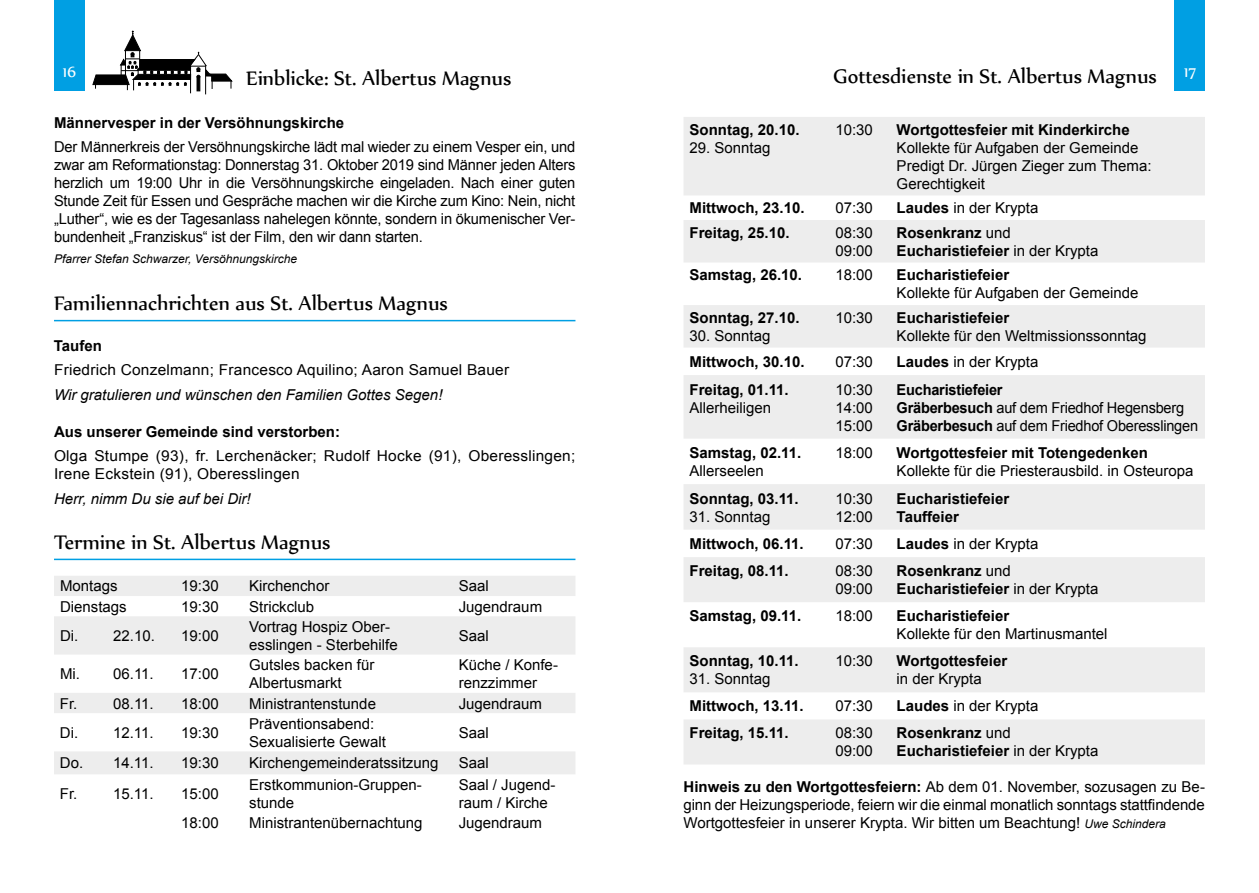
<style>
.page{position:relative;width:1259px;height:893px;background:#fff}
.page>*{position:absolute;margin:0;border:0;box-sizing:border-box;transform-origin:0 0}
.t1{font:24px "Nyala";color:#000}
.t2{font:18px "Nyala";color:#fff}
.t3{font:15px/18px "Arial";color:#000}
.t4{font:700 15px/18px "Arial";color:#000}
.t5{font:italic 15px "Arial";color:#000}
.t6{font:italic 12px "Arial";color:#000}
.s1{font-weight:700}
.s2{font-weight:400}
.s3{font-style:italic;font-size:12px}
</style>
<div class="page">
<hr style="left:54px;top:320px;width:521px;height:1px;background:#009fe3">
<hr style="left:54px;top:559px;width:521px;height:1px;background:#009fe3">
<div style="left:54px;top:0;width:31px;height:90px;background:#009fe3"></div>
<div style="left:1174px;top:0;width:31px;height:90px;background:#009fe3"></div>
<svg style="left:93px;top:31px;width:139px;height:63px"></svg>
<svg style="left:684px;top:117px;width:521px;height:647px;fill:#ededed"></svg>
<svg style="left:54px;top:576px;width:521px;height:198px;fill:#ededed"></svg>
<p class="t2" style="left:63px;top:61px;width:15px">16</p>
<p class="t2" style="left:1184px;top:61px;width:14px">17</p>
<h1 class="t1" style="left:833px;top:62px;width:325px">Gottesdienste in St. Albertus Magnus</h1>
<h1 class="t1" style="left:246px;top:63px;width:267px">Einblicke: St. Albertus Magnus</h1>
<p class="t4" style="left:54px;top:114px;width:292px">Männervesper in der Versöhnungskirche</p>
<p class="t3" style="left:54px;top:138px;width:523px;text-align:justify">Der Männerkreis der Versöhnungskirche lädt mal wieder zu einem Vesper ein, und zwar am Reformationstag: Donnerstag 31. Oktober 2019 sind Männer jeden Alters herzlich um 19:00 Uhr in die Versöhnungskirche eingeladen. Nach einer guten Stunde Zeit für Essen und Gespräche machen wir die Kirche zum Kino: Nein, nicht „Luther“, wie es der Tagesanlass nahelegen könnte, sondern in ökumenischer Ver&shy;bundenheit „Franziskus“ ist der Film, den wir dann starten.</p>
<p class="t6" style="left:54px;top:251px;width:244px">Pfarrer Stefan Schwarzer, Versöhnungskirche</p>
<h1 class="t1" style="left:54px;top:289px;width:395px">Familiennachrichten aus St. Albertus Magnus</h1>
<p class="t4" style="left:54px;top:337px;width:50px">Taufen</p>
<p class="t3" style="left:54px;top:361px;width:457px">Friedrich Conzelmann; Francesco Aquilino; Aaron Samuel Bauer</p>
<p class="t5" style="left:54px;top:385px;width:390px">Wir gratulieren und wünschen den Familien Gottes Segen!</p>
<p class="t4" style="left:54px;top:423px;width:287px">Aus unserer Gemeinde sind verstorben:</p>
<p class="t3" style="left:54px;top:447px;width:523px">Olga Stumpe (93), fr. Lerchenäcker; Rudolf Hocke (91), Oberesslingen;<br>Irene Eckstein (91), Oberesslingen</p>
<p class="t5" style="left:54px;top:489px;width:198px">Herr, nimm Du sie auf bei Dir!</p>
<h1 class="t1" style="left:54px;top:528px;width:278px">Termine in St. Albertus Magnus</h1>
<p class="t3" style="left:60px;top:577px;width:59px">Montags</p>
<p class="t3" style="left:181px;top:577px;width:39px">19:30</p>
<p class="t3" style="left:249px;top:577px;width:82px">Kirchenchor</p>
<p class="t3" style="left:459px;top:577px;width:32px">Saal</p>
<p class="t3" style="left:60px;top:597px;width:68px">Dienstags</p>
<p class="t3" style="left:181px;top:597px;width:39px">19:30</p>
<p class="t3" style="left:249px;top:597px;width:67px">Strickclub</p>
<p class="t3" style="left:459px;top:597px;width:85px">Jugendraum</p>
<p class="t3" style="left:60px;top:627px;width:96px">Di. 22.10.</p>
<p class="t3" style="left:181px;top:627px;width:39px">19:00</p>
<p class="t3" style="left:249px;top:618px;width:150px">Vortrag Hospiz Ober&shy;esslingen - Sterbehilfe</p>
<p class="t3" style="left:459px;top:627px;width:32px">Saal</p>
<p class="t3" style="left:60px;top:665px;width:95px">Mi. 06.11.</p>
<p class="t3" style="left:181px;top:665px;width:39px">17:00</p>
<p class="t3" style="left:249px;top:656px;width:127px">Gutsles backen für<br>Albertusmarkt</p>
<p class="t3" style="left:459px;top:656px;width:101px">Küche / Konfe&shy;renzzimmer</p>
<p class="t3" style="left:60px;top:694px;width:95px">Fr. 08.11.</p>
<p class="t3" style="left:181px;top:694px;width:39px">18:00</p>
<p class="t3" style="left:249px;top:694px;width:128px">Ministrantenstunde</p>
<p class="t3" style="left:459px;top:694px;width:85px">Jugendraum</p>
<p class="t3" style="left:60px;top:724px;width:95px">Di. 12.11.</p>
<p class="t3" style="left:181px;top:724px;width:39px">19:30</p>
<p class="t3" style="left:249px;top:715px;width:138px">Präventionsabend:<br>Sexualisierte Gewalt</p>
<p class="t3" style="left:459px;top:724px;width:32px">Saal</p>
<p class="t3" style="left:60px;top:754px;width:95px">Do. 14.11.</p>
<p class="t3" style="left:181px;top:754px;width:39px">19:30</p>
<p class="t3" style="left:249px;top:754px;width:191px">Kirchengemeinderatssitzung</p>
<p class="t3" style="left:459px;top:754px;width:32px">Saal</p>
<p class="t3" style="left:60px;top:785px;width:95px">Fr. 15.11.</p>
<p class="t3" style="left:181px;top:785px;width:39px">15:00</p>
<p class="t3" style="left:249px;top:776px;width:174px">Erstkommunion-Gruppen&shy;stunde</p>
<p class="t3" style="left:459px;top:776px;width:97px">Saal / Jugend&shy;raum / Kirche</p>
<p class="t3" style="left:181px;top:814px;width:39px">18:00</p>
<p class="t3" style="left:249px;top:814px;width:175px">Ministrantenübernachtung</p>
<p class="t3" style="left:459px;top:814px;width:85px">Jugendraum</p>
<p class="t4" style="left:689px;top:121px;width:112px">Sonntag, 20.10.</p>
<p class="t3" style="left:689px;top:139px;width:82px">29. Sonntag</p>
<p class="t3" style="left:835px;top:121px;width:39px">10:30</p>
<p class="t4" style="left:896px;top:121px;width:235px">Wortgottesfeier mit Kinderkirche</p>
<p class="t3" style="left:896px;top:139px;width:256px">Kollekte für Aufgaben der Gemeinde<br>Predigt Dr. Jürgen Zieger zum Thema:<br>Gerechtigkeit</p>
<p class="t4" style="left:689px;top:199px;width:117px">Mittwoch, 23.10.</p>
<p class="t3" style="left:835px;top:199px;width:39px">07:30</p>
<p class="t3" style="left:896px;top:199px;width:143px"><span class="s1">Laudes</span> in der Krypta</p>
<p class="t4" style="left:689px;top:224px;width:102px">Freitag, 25.10.</p>
<p class="t3" style="left:835px;top:224px;width:39px">08:30<br>09:00</p>
<p class="t4" style="left:896px;top:224px;width:203px">Rosenkranz <span class="s2">und<br></span>Eucharistiefeier <span class="s2">in der Krypta</span></p>
<p class="t4" style="left:689px;top:266px;width:114px">Samstag, 26.10.</p>
<p class="t3" style="left:835px;top:266px;width:39px">18:00</p>
<p class="t4" style="left:896px;top:266px;width:114px">Eucharistiefeier</p>
<p class="t3" style="left:896px;top:284px;width:243px">Kollekte für Aufgaben der Gemeinde</p>
<p class="t4" style="left:689px;top:309px;width:112px">Sonntag, 27.10.</p>
<p class="t3" style="left:689px;top:327px;width:82px">30. Sonntag</p>
<p class="t3" style="left:835px;top:309px;width:39px">10:30</p>
<p class="t4" style="left:896px;top:309px;width:114px">Eucharistiefeier</p>
<p class="t3" style="left:896px;top:327px;width:251px">Kollekte für den Weltmissionssonntag</p>
<p class="t4" style="left:689px;top:353px;width:117px">Mittwoch, 30.10.</p>
<p class="t3" style="left:835px;top:353px;width:39px">07:30</p>
<p class="t3" style="left:896px;top:353px;width:143px"><span class="s1">Laudes</span> in der Krypta</p>
<p class="t4" style="left:689px;top:381px;width:101px">Freitag, 01.11.</p>
<p class="t3" style="left:689px;top:398px;width:83px">Allerheiligen</p>
<p class="t3" style="left:835px;top:380px;width:39px;text-align:justify">10:30<br>14:00<br>15:00</p>
<p class="t3" style="left:896px;top:380px;width:303px"><span class="s1">Eucharistiefeier<br>Gräberbesuch</span> auf dem Friedhof Hegensberg<br><span class="s1">Gräberbesuch</span> auf dem Friedhof Oberesslingen</p>
<p class="t4" style="left:689px;top:444px;width:113px">Samstag, 02.11.</p>
<p class="t3" style="left:689px;top:462px;width:76px">Allerseelen</p>
<p class="t4" style="left:689px;top:490px;width:111px">Sonntag, 03.11.</p>
<p class="t3" style="left:689px;top:507px;width:82px">31. Sonntag</p>
<p class="t3" style="left:835px;top:444px;width:39px">18:00</p>
<p class="t4" style="left:896px;top:444px;width:253px">Wortgottesfeier mit Totengedenken</p>
<p class="t3" style="left:896px;top:462px;width:298px">Kollekte für die Priesterausbild. in Osteuropa</p>
<p class="t3" style="left:835px;top:489px;width:39px">10:30<br>12:00</p>
<p class="t4" style="left:896px;top:490px;width:114px">Eucharistiefeier<br>Tauffeier</p>
<p class="t4" style="left:689px;top:535px;width:116px">Mittwoch, 06.11.</p>
<p class="t3" style="left:835px;top:535px;width:39px">07:30</p>
<p class="t3" style="left:896px;top:535px;width:143px"><span class="s1">Laudes</span> in der Krypta</p>
<p class="t4" style="left:689px;top:562px;width:101px">Freitag, 08.11.</p>
<p class="t3" style="left:835px;top:562px;width:39px">08:30<br>09:00</p>
<p class="t4" style="left:896px;top:562px;width:203px">Rosenkranz <span class="s2">und<br></span>Eucharistiefeier <span class="s2">in der Krypta</span></p>
<p class="t4" style="left:689px;top:607px;width:113px">Samstag, 09.11.</p>
<p class="t3" style="left:835px;top:607px;width:39px">18:00</p>
<p class="t4" style="left:896px;top:607px;width:114px">Eucharistiefeier</p>
<p class="t3" style="left:896px;top:625px;width:212px">Kollekte für den Martinusmantel</p>
<p class="t4" style="left:689px;top:652px;width:111px">Sonntag, 10.11.</p>
<p class="t3" style="left:689px;top:670px;width:82px">31. Sonntag</p>
<p class="t3" style="left:835px;top:652px;width:39px">10:30</p>
<p class="t4" style="left:896px;top:652px;width:112px">Wortgottesfeier</p>
<p class="t3" style="left:896px;top:670px;width:87px">in der Krypta</p>
<p class="t4" style="left:689px;top:698px;width:116px">Mittwoch, 13.11.</p>
<p class="t3" style="left:835px;top:697px;width:39px">07:30</p>
<p class="t3" style="left:896px;top:697px;width:143px"><span class="s1">Laudes</span> in der Krypta</p>
<p class="t4" style="left:689px;top:725px;width:101px">Freitag, 15.11.</p>
<p class="t3" style="left:835px;top:724px;width:39px">08:30<br>09:00</p>
<p class="t4" style="left:896px;top:725px;width:203px">Rosenkranz <span class="s2">und<br></span>Eucharistiefeier <span class="s2">in der Krypta</span></p>
<p class="t3" style="left:683px;top:778px;width:523px;text-align:justify"><span class="s1">Hinweis zu den Wortgottesfeiern:</span> Ab dem 01. November, sozusagen zu Be&shy;ginn der Heizungsperiode, feiern wir die einmal monatlich sonntags stattfindende Wortgottesfeier in unserer Krypta. Wir bitten um Beachtung! <span class="s3">Uwe Schindera</span></p>
</div>
